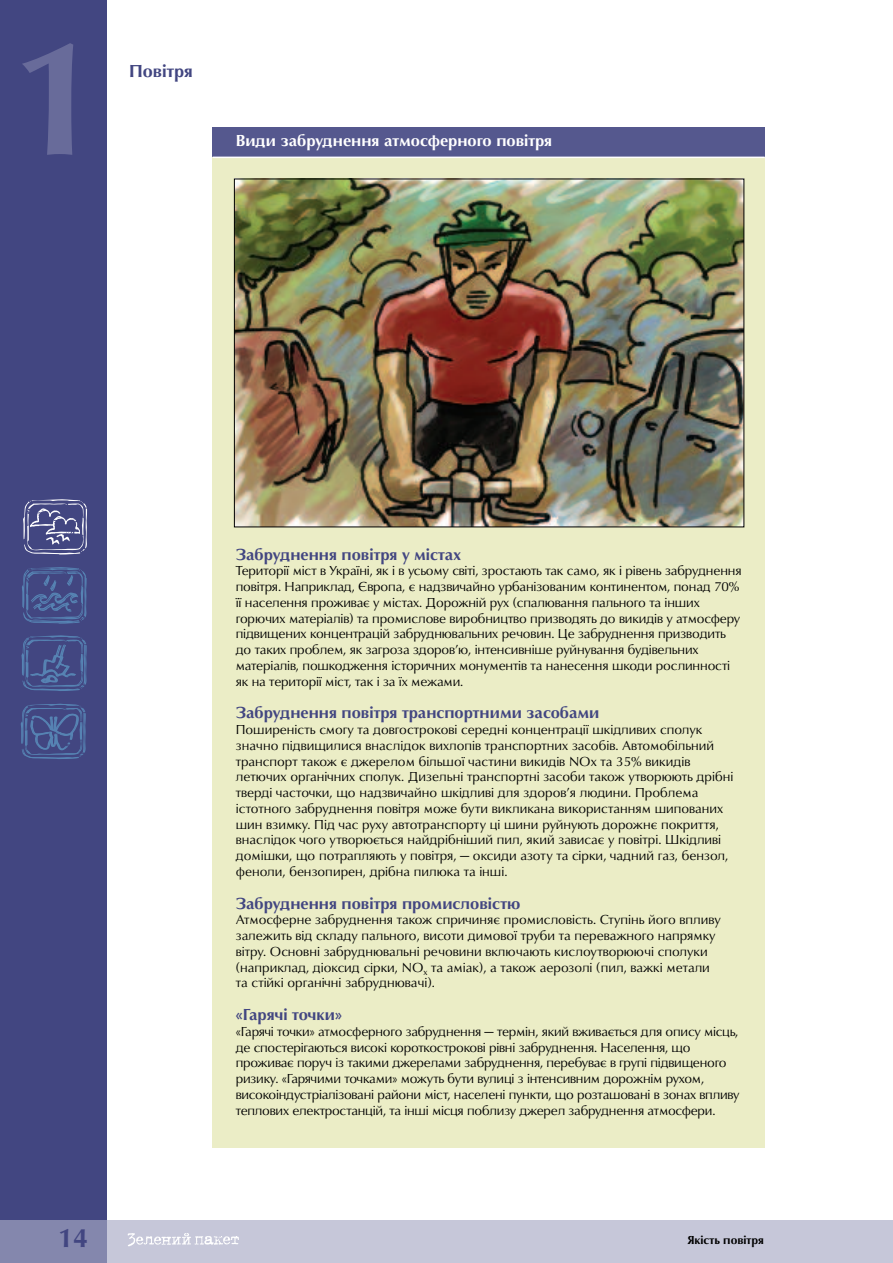
<style>
.page{position:relative;width:893px;height:1263px;background:#fff}
.page>*{position:absolute;margin:0;border:0;box-sizing:border-box;transform-origin:0 0}
.t1{font:700 165px "URW Classico TCE";color:#686b9a}
.t2{font:700 27px "URW Classico TCE";color:#424681}
.t3{font:700 18px "URW Classico TCY";color:#424681}
.t4{font:700 16.5px "URW Classico TCY";color:#424681}
.t5{font:700 16.5px "URW Classico TCY";color:#fff}
.t6{font:13.5px/15.8px "URW Classico TCY";letter-spacing:-.01em;color:#000}
.t7{font:700 12px "URW Classico TCY";color:#000}
</style>
<div class="page">
<div style="left:0;top:1220px;width:893px;height:43px;background:#c6c7d9"></div>
<div style="left:0;top:0;width:106px;height:1263px;background:#424681"></div>
<div style="left:0;top:1220px;width:106px;height:43px;background:#8487ad"></div>
<svg style="left:128px;top:1233px;width:111px;height:13px"></svg>
<div style="left:213px;top:128px;width:552px;height:1020px;background:#ebedc6"></div>
<div style="left:213px;top:128px;width:552px;height:29px;background:#55588e"></div>
<hr style="left:213px;top:157px;width:552px;height:1px;background:#fff">
<img style="left:236px;top:181px;width:506px;height:344px">
<svg style="left:21px;top:635px;width:66px;height:56px"></svg>
<svg style="left:21px;top:704px;width:65px;height:55px"></svg>
<svg style="left:23px;top:499px;width:64px;height:56px"></svg>
<svg style="left:22px;top:567px;width:65px;height:57px"></svg>
<h1 class="t1" style="left:11px;top:1px;width:92px">1</h1>
<h3 class="t3" style="left:129px;top:61px;width:65px">Повітря</h3>
<p class="t5" style="left:236px;top:130px;width:318px">Види забруднення атмосферного повітря</p>
<h2 class="t2" style="left:58px;top:1222px;width:31px">14</h2>
<p class="t4" style="left:236px;top:544px;width:227px">Забруднення повітря у містах</p>
<p class="t6" style="left:236px;top:563px;width:507px">Території міст в Україні, як і в усьому світі, зростають так само, як і рівень забруднення повітря. Наприклад, Європа, є надзвичайно урбанізованим континентом, понад 70% її населення проживає у містах. Дорожній рух (спалювання пального та інших горючих матеріалів) та промислове виробництво призводять до викидів у атмосферу підвищених концентрацій забруднювальних речовин. Це забруднення призводить до таких проблем, як загроза здоров’ю, інтенсивніше руйнування будівельних матеріалів, пошкодження історичних монументів та нанесення шкоди рослинності як на території міст, так і за їх межами.</p>
<p class="t4" style="left:236px;top:703px;width:365px">Забруднення повітря транспортними засобами</p>
<p class="t6" style="left:236px;top:721px;width:499px">Поширеність смогу та довгострокові середні концентрації шкідливих сполук значно підвищилися внаслідок вихлопів транспортних засобів. Автомобільний транспорт також є джерелом більшої частини викидів NOx та 35% викидів летючих органічних сполук. Дизельні транспортні засоби також утворюють дрібні тверді часточки, що надзвичайно шкідливі для здоров’я людини. Проблема істотного забруднення повітря може бути викликана використанням шипованих шин взимку. Під час руху автотранспорту ці шини руйнують дорожнє покриття, внаслідок чого утворюється найдрібніший пил, який зависає у повітрі. Шкідливі домішки, що потрапляють у повітря, — оксиди азоту та сірки, чадний газ, бензол, феноли, бензопирен, дрібна пилюка та інші.</p>
<p class="t4" style="left:236px;top:893px;width:286px">Забруднення повітря промисловістю</p>
<p class="t6" style="left:236px;top:912px;width:487px">Атмосферне забруднення також спричиняє промисловість. Ступінь його впливу залежить від складу пального, висоти димової труби та переважного напрямку вітру. Основні забруднювальні речовини включають кислоутворюючі сполуки (наприклад, діоксид сірки, NO<sub>x</sub> та аміак), а також аерозолі (пил, важкі метали та стійкі органічні забруднювачі).</p>
<p class="t4" style="left:236px;top:1005px;width:108px">«Гарячі точки»</p>
<p class="t6" style="left:236px;top:1023px;width:505px">«Гарячі точки» атмосферного забруднення — термін, який вживається для опису місць, де спостерігаються високі короткострокові рівні забруднення. Населення, що проживає поруч із такими джерелами забруднення, перебуває в групі підвищеного ризику. «Гарячими точками» можуть бути вулиці з інтенсивним дорожнім рухом, високоіндустріалізовані райони міст, населені пункти, що розташовані в зонах впливу теплових електростанцій, та інші місця поблизу джерел забруднення атмосфери.</p>
<p class="t7" style="left:687px;top:1233px;width:78px">Якість повітря</p>
</div>
